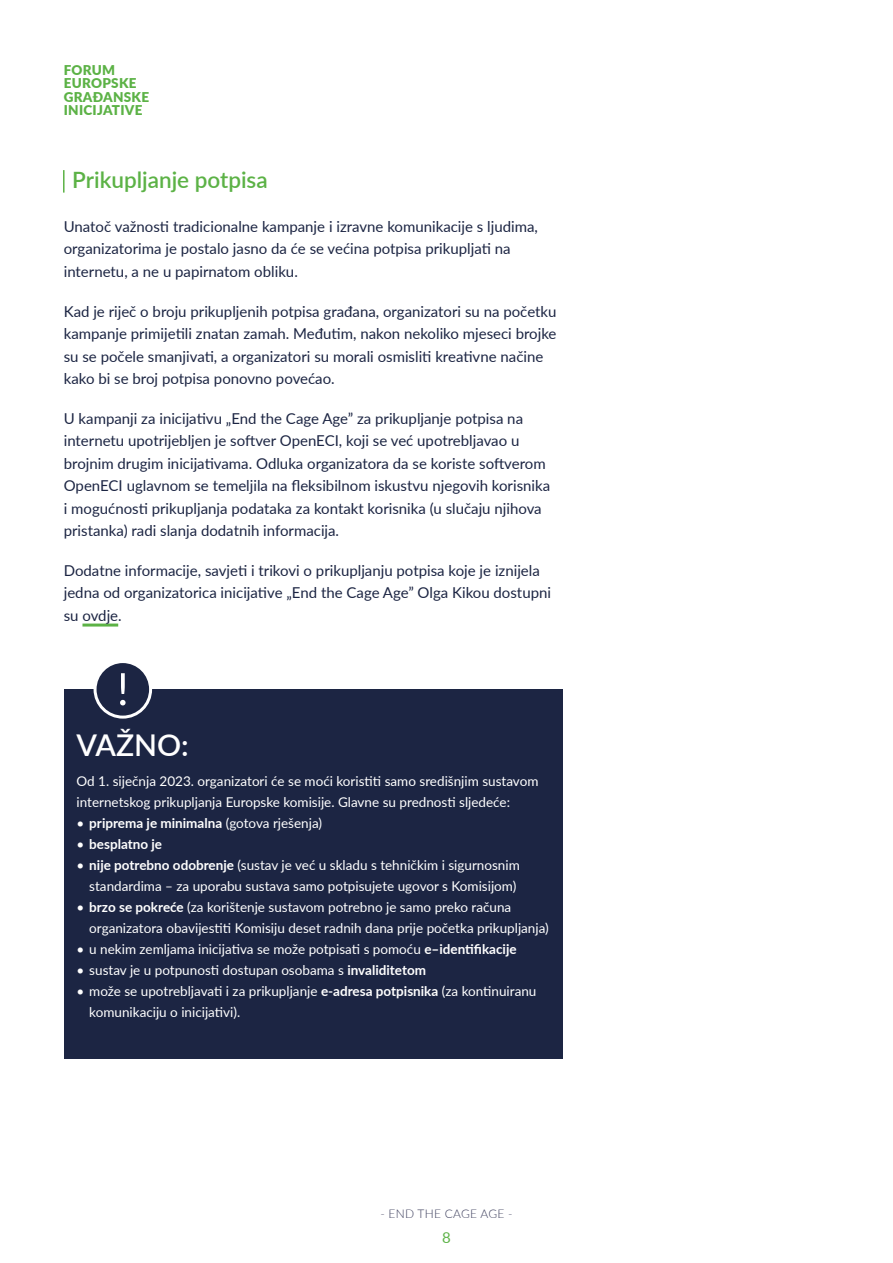
<style>
.page{position:relative;width:893px;height:1263px;background:#fff}
.page>*{position:absolute;margin:0;border:0;box-sizing:border-box;transform-origin:0 0}
.t1{font:600 30px "Lato";color:#fff}
.t2{font:600 22.5px "Lato";color:#5cb246}
.t3{font:15px/22.5px "Lato";color:#1c2543}
.t4{font:15px "Lato";color:#5cb246}
.t5{font:13.5px/21px "Lato";color:#fff}
.t6{font:700 13.5px "Lato";color:#fff}
.t7{font:900 13.5px/13.5px "Lato";letter-spacing:.02em;color:#5cb246}
.t8{font:300 12px "Lato";letter-spacing:.02em;color:#3c3e5c}
.s1{font-weight:400}
.s2{font-weight:700}
</style>
<div class="page">
<hr style="left:63px;top:170px;width:2px;height:23px;background:#5cb246">
<hr style="left:82px;top:623px;width:36px;height:3px;background:#5cb246">
<div style="left:64px;top:689px;width:499px;height:370px;background:#1c2543"></div>
<div style="left:95px;top:661px;width:56px;height:56px;background:#1c2543;border-radius:50%"></div>
<div style="left:94px;top:660px;width:58px;height:59px;border:3px solid #fff;border-radius:50%"></div>
<svg style="left:120px;top:673px;width:6px;height:32px"></svg>
<p class="t7" style="left:64px;top:62px;width:87px">FORUM<br>EUROPSKE<br>GRAĐANSKE<br>INICIJATIVE</p>
<h2 class="t2" style="left:72px;top:164px;width:197px">Prikupljanje potpisa</h2>
<p class="t3" style="left:64px;top:215px;width:476px">Unatoč važnosti tradicionalne kampanje i izravne komunikacije s ljudima, organizatorima je postalo jasno da će se većina potpisa prikupljati na internetu, a ne u papirnatom obliku.</p>
<p class="t3" style="left:64px;top:299px;width:494px">Kad je riječ o broju prikupljenih potpisa građana, organizatori su na početku kampanje primijetili znatan zamah. Međutim, nakon nekoliko mjeseci brojke su se počele smanjivati, a organizatori su morali osmisliti kreativne načine kako bi se broj potpisa ponovno povećao.</p>
<p class="t3" style="left:64px;top:406px;width:488px">U kampanji za inicijativu „End the Cage Age” za prikupljanje potpisa na internetu upotrijebljen je softver OpenECI, koji se već upotrebljavao u brojnim drugim inicijativama. Odluka organizatora da se koriste softverom OpenECI uglavnom se temeljila na fleksibilnom iskustvu njegovih korisnika i mogućnosti prikupljanja podataka za kontakt korisnika (u slučaju njihova pristanka) radi slanja dodatnih informacija.</p>
<p class="t3" style="left:64px;top:558px;width:489px">Dodatne informacije, savjeti i trikovi o prikupljanju potpisa koje je iznijela jedna od organizatorica inicijative „End the Cage Age” Olga Kikou dostupni su ovdje.</p>
<h1 class="t1" style="left:77px;top:723px;width:114px">VAŽNO:</h1>
<p class="t5" style="left:77px;top:769px;width:463px">Od 1. siječnja 2023. organizatori će se moći koristiti samo središnjim sustavom internetskog prikupljanja Europske komisije. Glavne su prednosti sljedeće:</p>
<p class="t6" style="left:77px;top:813px;width:247px"><span class="s1">•</span> priprema je minimalna <span class="s1">(gotova rješenja)</span></p>
<p class="t6" style="left:77px;top:834px;width:87px"><span class="s1">•</span> besplatno je</p>
<p class="t5" style="left:77px;top:853px;width:445px;text-align:right">• <span class="s2">nije potrebno odobrenje</span> (sustav je već u skladu s tehničkim i sigurnosnim standardima – za uporabu sustava samo potpisujete ugovor s Komisijom)</p>
<p class="t5" style="left:89px;top:895px;width:461px;text-indent:-13px">• <span class="s2">brzo se pokreće</span> (za korištenje sustavom potrebno je samo preko računa organizatora obavijestiti Komisiju deset radnih dana prije početka prikupljanja)</p>
<p class="t5" style="left:77px;top:937px;width:442px">• u nekim zemljama inicijativa se može potpisati s pomoću <span class="s2">e–identifikacije</span></p>
<p class="t5" style="left:77px;top:959px;width:351px">• sustav je u potpunosti dostupan osobama s <span class="s2">invaliditetom</span></p>
<p class="t5" style="left:89px;top:980px;width:449px;text-indent:-13px">• može se upotrebljavati i za prikupljanje <span class="s2">e-adresa potpisnika</span> (za kontinuiranu komunikaciju o inicijativi).</p>
<p class="t8" style="left:380px;top:1206px;width:134px">- END THE CAGE AGE -</p>
<p class="t4" style="left:442px;top:1227px;width:10px">8</p>
</div>
